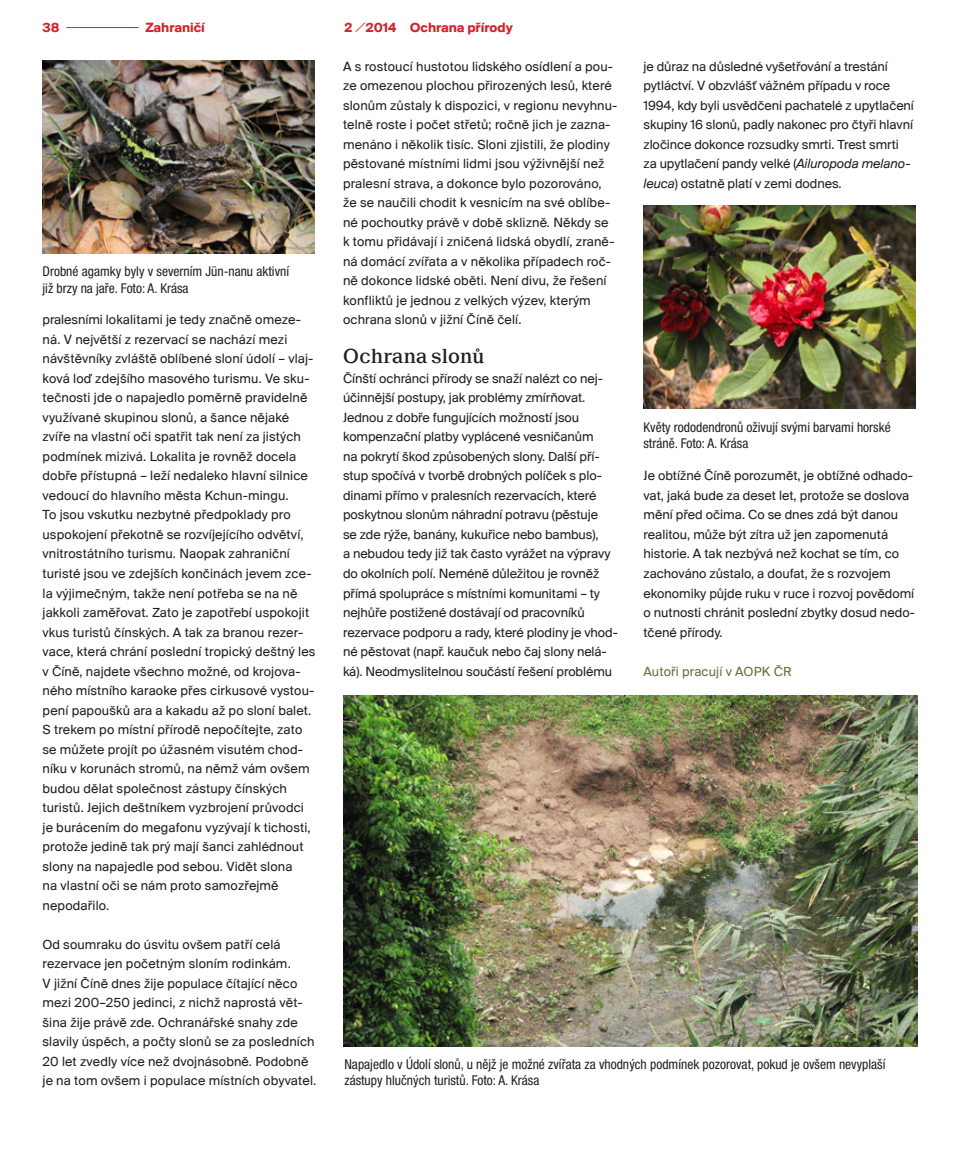
<style>
.page{position:relative;width:978px;height:1149px;background:#fff}
.page>*{position:absolute;margin:0;border:0;box-sizing:border-box;transform-origin:0 0}
._02_Mezititul_02{font:500 21px "Suisse BP Neue";color:#231f20}
._03_Text{font:13.8px/19.5px "Suisse BP Intl";letter-spacing:.01em;color:#231f20}
.t1{font:700 13.8px "Suisse BP Intl";color:#d1232a}
._03_Text_Color{font:13.8px "Suisse BP Intl";letter-spacing:.01em;color:#5d7641}
.Popiska{font:condensed 13.5px/16.2px "Helvetica Neue LT Pro";color:#231f20}
.s1{font-family:"Replica Pro";font-weight:300}
.s2{font-style:italic}
</style>
<div class="page">
<img style="left:343px;top:695px;width:574px;height:351px">
<img style="left:43px;top:60px;width:272px;height:194px">
<img style="left:643px;top:206px;width:273px;height:202px">
<hr style="left:66px;top:27px;width:73px;height:1px;background:#d1232a">
<p class="t1" style="left:43px;top:19px;width:18px">38</p>
<p class="t1" style="left:145px;top:19px;width:61px">Zahraničí</p>
<p class="t1" style="left:344px;top:19px;width:170px">2 <span class="s1">/</span>2014 Ochrana přírody</p>
<p class="Popiska" style="left:43px;top:263px;width:248px">Drobné agamky byly v severním Jün-nanu aktivní již brzy na jaře. Foto: A. Krása</p>
<p class="_03_Text" style="left:43px;top:309px;width:275px">pralesními lokalitami je tedy značně omeze&shy;ná. V největší z rezervací se nachází mezi návštěvníky zvláště oblíbené sloní údolí – vlaj&shy;ková loď zdejšího masového turismu. Ve sku&shy;tečnosti jde o napajedlo poměrně pravidelně využívané skupinou slonů, a šance nějaké zvíře na vlastní oči spatřit tak není za jistých podmínek mizivá. Lokalita je rovněž docela dobře přístupná – leží nedaleko hlavní silnice vedoucí do hlavního města Kchun-mingu.<br>To jsou vskutku nezbytné předpoklady pro uspokojení překotně se rozvíjejícího odvětví, vnitrostátního turismu. Naopak zahraniční turisté jsou ve zdejších končinách jevem zce&shy;la výjimečným, takže není potřeba se na ně jakkoli zaměřovat. Zato je zapotřebí uspokojit vkus turistů čínských. A tak za branou rezer&shy;vace, která chrání poslední tropický deštný les v Číně, najdete všechno možné, od krojova&shy;ného místního karaoke přes cirkusové vystou&shy;pení papoušků ara a kakadu až po sloní balet.<br>S trekem po místní přírodě nepočítejte, zato se můžete projít po úžasném visutém chod&shy;níku v korunách stromů, na němž vám ovšem budou dělat společnost zástupy čínských turistů. Jejich deštníkem vyzbrojení průvodci je burácením do megafonu vyzývají k tichosti, protože jedině tak prý mají šanci zahlédnout slony na napajedle pod sebou. Vidět slona<br>na vlastní oči se nám proto samozřejmě nepodařilo.</p>
<p class="_03_Text" style="left:43px;top:933px;width:275px">Od soumraku do úsvitu ovšem patří celá rezervace jen početným sloním rodinkám.<br>V jižní Číně dnes žije populace čítající něco mezi 200–250 jedinci, z nichž naprostá vět&shy;šina žije právě zde. Ochranářské snahy zde slavily úspěch, a počty slonů se za posledních 20 let zvedly více než dvojnásobně. Podobně je na tom ovšem i populace místních obyvatel.</p>
<p class="_03_Text" style="left:343px;top:56px;width:276px">A s rostoucí hustotou lidského osídlení a pou&shy;ze omezenou plochou přirozených lesů, které slonům zůstaly k dispozici, v regionu nevyhnu&shy;telně roste i počet střetů; ročně jich je zazna&shy;menáno i několik tisíc. Sloni zjistili, že plodiny pěstované místními lidmi jsou výživnější než pralesní strava, a dokonce bylo pozorováno, že se naučili chodit k vesnicím na své oblíbe&shy;né pochoutky právě v době sklizně. Někdy se k tomu přidávají i zničená lidská obydlí, zraně&shy;ná domácí zvířata a v několika případech roč&shy;ně dokonce lidské oběti. Není divu, že řešení konfliktů je jednou z velkých výzev, kterým ochrana slonů v jižní Číně čelí.</p>
<p class="_02_Mezititul_02" style="left:343px;top:343px;width:143px">Ochrana slonů</p>
<p class="_03_Text" style="left:343px;top:368px;width:276px">Čínští ochránci přírody se snaží nalézt co nej&shy;účinnější postupy, jak problémy zmírňovat.<br>Jednou z dobře fungujících možností jsou kompenzační platby vyplácené vesničanům<br>na pokrytí škod způsobených slony. Další pří&shy;stup spočívá v tvorbě drobných políček s plo&shy;dinami přímo v pralesních rezervacích, které poskytnou slonům náhradní potravu (pěstuje<br>se zde rýže, banány, kukuřice nebo bambus),<br>a nebudou tedy již tak často vyrážet na výpravy do okolních polí. Neméně důležitou je rovněž přímá spolupráce s místními komunitami – ty nejhůře postižené dostávají od pracovníků rezervace podporu a rady, které plodiny je vhod&shy;né pěstovat (např. kaučuk nebo čaj slony nelá&shy;ká). Neodmyslitelnou součástí řešení problému</p>
<p class="_03_Text" style="left:643px;top:56px;width:272px">je důraz na důsledné vyšetřování a trestání pytláctví. V obzvlášť vážném případu v roce 1994, kdy byli usvědčeni pachatelé z upytlačení skupiny 16 slonů, padly nakonec pro čtyři hlavní zločince dokonce rozsudky smrti. Trest smrti za upytlačení pandy velké (<span class="s2">Ailuropoda melano&shy;leuca</span>) ostatně platí v zemi dodnes.</p>
<p class="Popiska" style="left:643px;top:419px;width:249px">Květy rododendronů oživují svými barvami horské stráně. Foto: A. Krása</p>
<p class="_03_Text" style="left:643px;top:465px;width:273px">Je obtížné Číně porozumět, je obtížné odhado&shy;vat, jaká bude za deset let, protože se doslova mění před očima. Co se dnes zdá být danou realitou, může být zítra už jen zapomenutá historie. A tak nezbývá než kochat se tím, co zachováno zůstalo, a doufat, že s rozvojem ekonomiky půjde ruku v ruce i rozvoj povědomí o nutnosti chránit poslední zbytky dosud nedo&shy;tčené přírody.</p>
<p class="_03_Text_Color" style="left:643px;top:662px;width:150px">Autoři pracují v AOPK ČR</p>
<p class="Popiska" style="left:344px;top:1055px;width:543px">Napajedlo v Údolí slonů, u nějž je možné zvířata za vhodných podmínek pozorovat, pokud je ovšem nevyplaší zástupy hlučných turistů. Foto: A. Krása</p>
</div>
